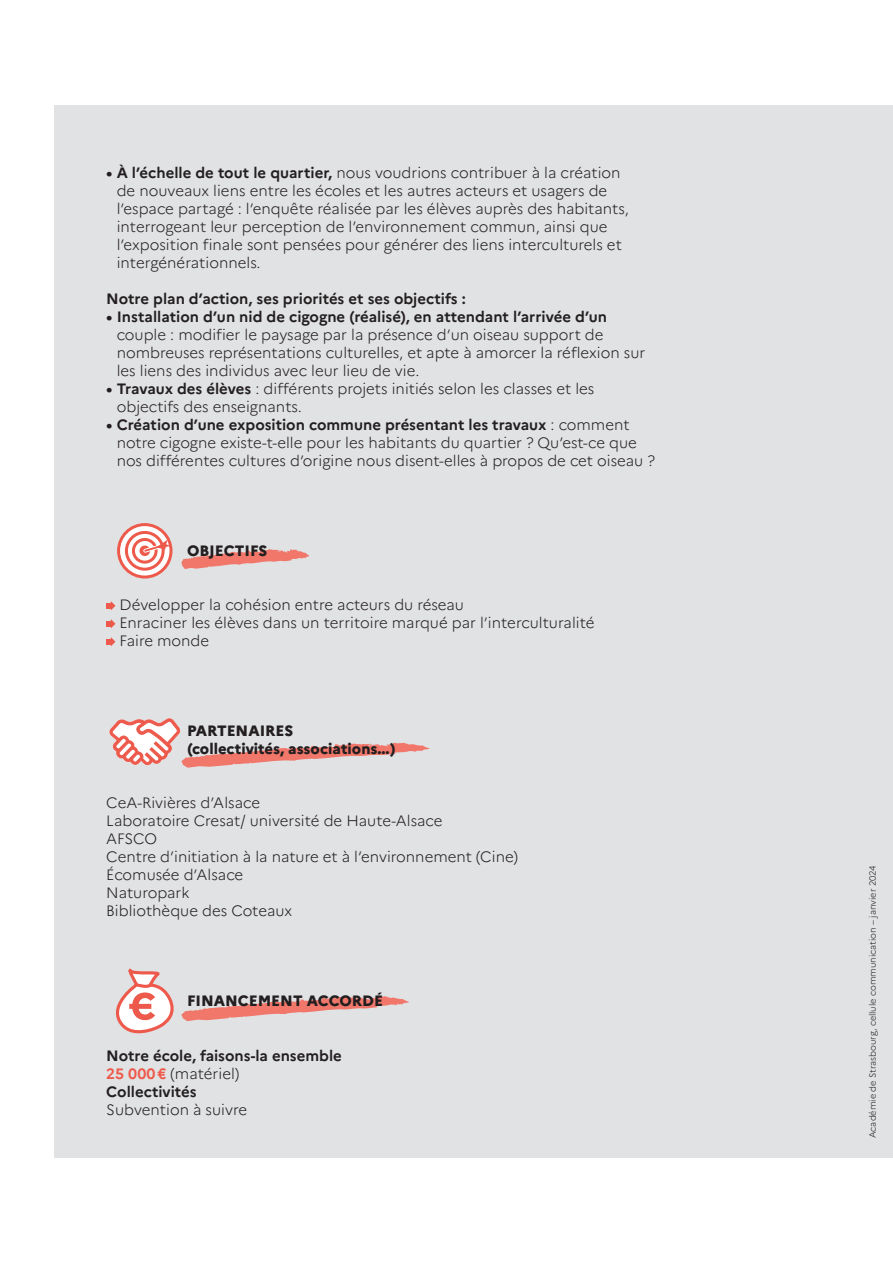
<style>
.page{position:relative;width:893px;height:1263px;background:#fff}
.page>*{position:absolute;margin:0;border:0;box-sizing:border-box;transform-origin:0 0}
.t1{font:300 15px/18px "Marianne";color:#231f20}
.t2{font:700 15px/18px "Marianne";color:#231f20}
.t3{font:800 15px/18px "Marianne";color:#231f20}
.t4{font:300 9px "Marianne";color:#231f20}
.s1{font-weight:700}
.s2{color:#ed5a4c}
.s3{font-weight:300}
</style>
<div class="page">
<div style="left:54px;top:105px;width:839px;height:1053px;background:#e1e2e4"></div>
<svg style="left:181px;top:549px;width:128px;height:20px"></svg>
<svg style="left:106px;top:601px;width:9px;height:9px"></svg>
<svg style="left:106px;top:619px;width:9px;height:9px"></svg>
<svg style="left:106px;top:637px;width:9px;height:9px"></svg>
<svg style="left:119px;top:525px;width:52px;height:52px"></svg>
<div style="left:117px;top:523px;width:55px;height:55px;border:3px solid #ed5a4c;border-radius:50%"></div>
<svg style="left:126px;top:532px;width:37px;height:37px"></svg>
<div style="left:125px;top:531px;width:40px;height:40px;border:3px solid #ed5a4c;border-radius:50%"></div>
<svg style="left:133px;top:539px;width:23px;height:23px"></svg>
<div style="left:132px;top:538px;width:26px;height:26px;border:3px solid #ed5a4c;border-radius:50%"></div>
<svg style="left:140px;top:540px;width:30px;height:15px"></svg>
<svg style="left:110px;top:718px;width:320px;height:50px"></svg>
<svg style="left:115px;top:968px;width:294px;height:66px"></svg>
<p class="t1" style="left:117px;top:163px;width:514px;text-indent:-10px"><span class="s1">• À l’échelle de tout le quartier,</span> nous voudrions contribuer à la création de nouveaux liens entre les écoles et les autres acteurs et usagers de l’espace partagé : l’enquête réalisée par les élèves auprès des habitants, interrogeant leur perception de l’environnement commun, ainsi que l’exposition finale sont pensées pour générer des liens interculturels et intergénérationnels.</p>
<p class="t2" style="left:106px;top:289px;width:361px">Notre plan d’action, ses priorités et ses objectifs :</p>
<p class="t2" style="left:106px;top:307px;width:502px">• Installation d’un nid de cigogne (réalisé), en attendant l’arrivée d’un</p>
<p class="t1" style="left:117px;top:325px;width:530px">couple : modifier le paysage par la présence d’un oiseau support de nombreuses représentations culturelles, et apte à amorcer la réflexion sur les liens des individus avec leur lieu de vie.</p>
<p class="t1" style="left:117px;top:379px;width:479px;text-indent:-10px"><span class="s1">• Travaux des élèves</span> : différents projets initiés selon les classes et les objectifs des enseignants.</p>
<p class="t1" style="left:117px;top:415px;width:540px;text-indent:-10px"><span class="s1">• Création d’une exposition commune présentant les travaux</span> : comment notre cigogne existe-t-elle pour les habitants du quartier ? Qu’est-ce que nos différentes cultures d’origine nous disent-elles à propos de cet oiseau ?</p>
<p class="t3" style="left:187px;top:541px;width:82px">OBJECTIFS</p>
<p class="t1" style="left:119px;top:595px;width:477px">Développer la cohésion entre acteurs du réseau<br>Enraciner les élèves dans un territoire marqué par l’interculturalité<br>Faire monde</p>
<p class="t3" style="left:187px;top:721px;width:210px">PARTENAIRES<br>(collectivités, associations...)</p>
<p class="t1" style="left:106px;top:793px;width:413px">CeA-Rivières d’Alsace<br>Laboratoire Cresat/ université de Haute-Alsace<br>AFSCO<br>Centre d’initiation à la nature et à l’environnement (Cine)<br>Écomusée d’Alsace<br>Naturopark<br>Bibliothèque des Coteaux</p>
<p class="t3" style="left:187px;top:991px;width:197px">FINANCEMENT ACCORDÉ</p>
<p class="t2" style="left:106px;top:1045px;width:237px">Notre école, faisons-la ensemble<br><span class="s2">25 000 €</span> <span class="s3">(matériel)<br></span>Collectivités</p>
<p class="t1" style="left:106px;top:1099px;width:142px">Subvention à suivre</p>
<p class="t4" style="left:866px;top:1138px;width:274px;rotate:-90deg">Académie de Strasbourg, cellule communication – janvier 2024</p>
</div>
